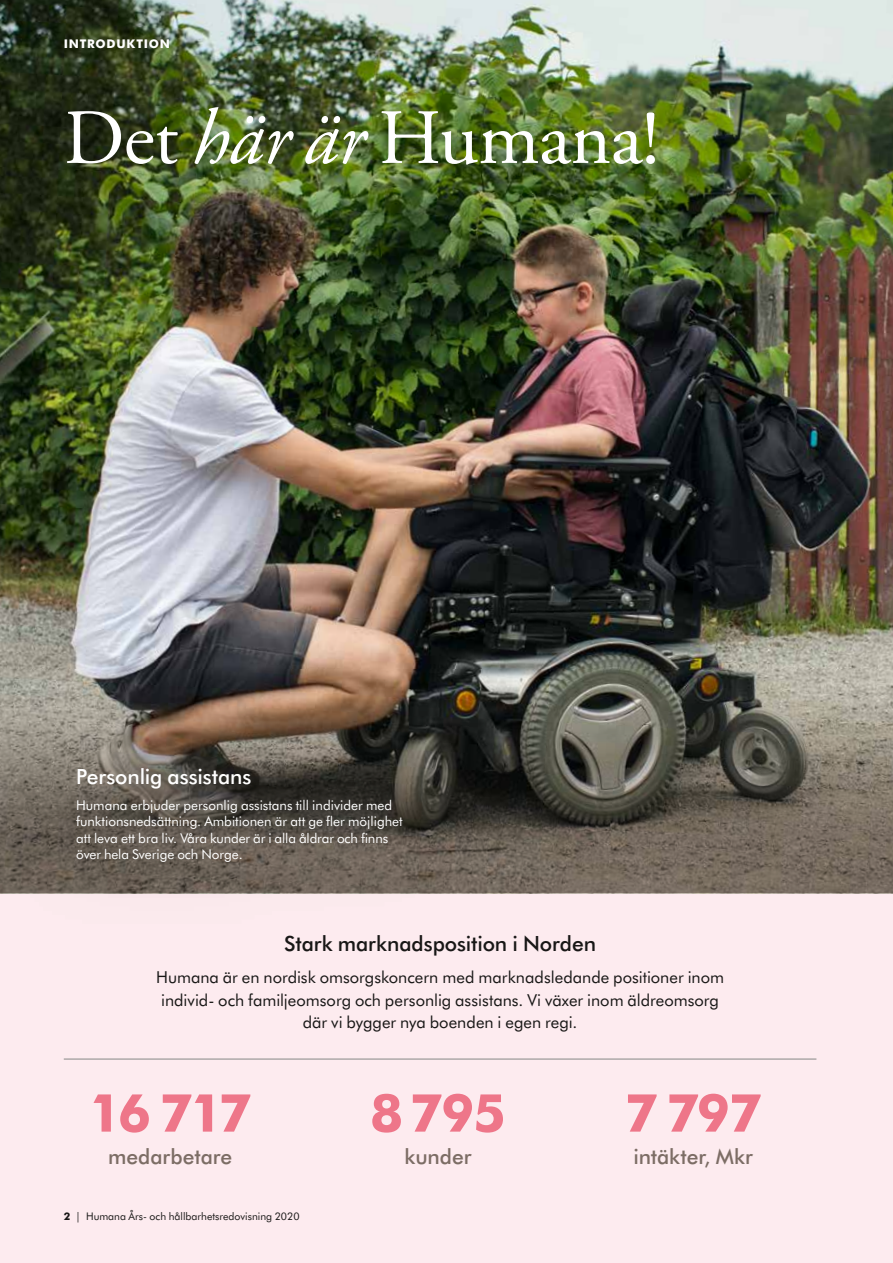
<style>
.page{position:relative;width:893px;height:1263px;background:#fdebef}
.page>*{position:absolute;margin:0;border:0;box-sizing:border-box;transform-origin:0 0}
.t1{font:78px "Adobe Garamond Pro";color:#fff}
.t2{font:800 52.5px "Futura BT";letter-spacing:-.03em;color:#ee7689}
.t3{font:500 21px "Futura BT";color:#7c6d65}
.t4{font:500 21px "Futura BT";letter-spacing:-.005em;color:#181716}
.t5{font:500 21px "Futura BT";letter-spacing:-.005em;color:#fff}
.t6{font:16.5px/22.5px "Futura BT";color:#181716;text-align:center}
.t7{font:13.5px/16.5px "Futura BT";color:#fff}
.t8{font:800 12px "Futura BT";color:#fff}
.t9{font:10.5px "Futura BT";color:#181716}
.s1{font-style:italic}
.s2{font-weight:800}
</style>
<div class="page">
<hr style="left:64px;top:1059px;width:752px;height:1px;background:#868786">
<img style="left:0;top:0;width:893px;height:670px">
<svg style="left:0;top:670px;width:893px;height:223px;background:#686257"></svg>
<svg style="left:12px;top:704px;width:446px;height:190px;background:#62594f"></svg>
<p class="t8" style="left:64px;top:36px;width:16px">INTRODUKTION</p>
<h1 class="t1" style="left:64px;top:91px;width:597px">Det <span class="s1">här är</span> Humana!</h1>
<h3 class="t5" style="left:76px;top:763px;width:177px">Personlig assistans</h3>
<p class="t7" style="left:76px;top:796px;width:328px">Humana erbjuder personlig assistans till individer med funktionsnedsättning. Ambitionen är att ge fler möjlighet att leva ett bra liv. Våra kunder är i alla åldrar och finns över hela Sverige och Norge.</p>
<h3 class="t4" style="left:284px;top:930px;width:313px">Stark marknadsposition i Norden</h3>
<p class="t6" style="left:156px;top:966px;width:570px">Humana är en nordisk omsorgskoncern med marknadsledande positioner inom individ- och familjeomsorg och personlig assistans. Vi växer inom äldreomsorg där vi bygger nya boenden i egen regi.</p>
<h2 class="t2" style="left:89px;top:1079px;width:164px">16 717</h2>
<h3 class="t3" style="left:108px;top:1143px;width:125px">medarbetare</h3>
<p class="t9" style="left:64px;top:1209px;width:237px"><span class="s2">2</span> | Humana Års- och hållbarhetsredovisning 2020</p>
<h2 class="t2" style="left:370px;top:1079px;width:137px">8795</h2>
<h3 class="t3" style="left:405px;top:1143px;width:68px">kunder</h3>
<h2 class="t2" style="left:625px;top:1079px;width:138px">7 797</h2>
<h3 class="t3" style="left:633px;top:1143px;width:121px">intäkter, Mkr</h3>
</div>
